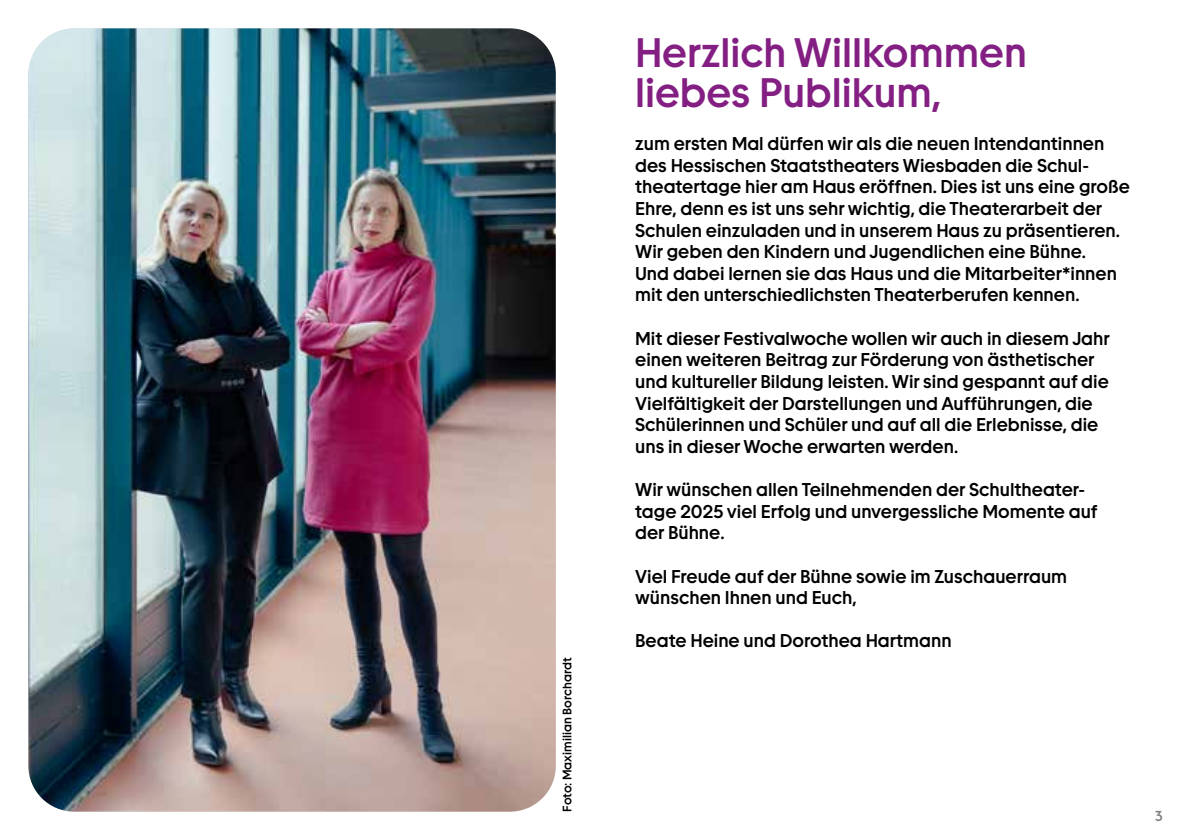
<style>
.page{position:relative;width:1191px;height:840px;background:#fff}
.page>*{position:absolute;margin:0;border:0;box-sizing:border-box;transform-origin:0 0}
.t1{font:500 40px/40px "TWK Burns";color:#831f82}
.t2{font:500 18px/21.6px "TWK Burns";color:#000}
.t3{font:500 14px "TWK Burns";color:#808183}
.t4{font:500 12px "TWK Burns";color:#000}
</style>
<div class="page">
<img style="left:28px;top:28px;width:528px;height:783px">
<p class="t4" style="left:560px;top:811px;width:155px;rotate:-90deg">Foto: Maximilian Borchardt</p>
<h1 class="t1" style="left:635px;top:32px;width:393px">Herzlich Willkommen liebes Publikum,</h1>
<p class="t2" style="left:635px;top:132px;width:496px">zum ersten Mal dürfen wir als die neuen Intendantinnen des Hessischen Staatstheaters Wiesbaden die Schul&shy;theatertage hier am Haus eröffnen. Dies ist uns eine große Ehre, denn es ist uns sehr wichtig, die Theaterarbeit der Schulen einzuladen und in unserem Haus zu präsentieren.<br>Wir geben den Kindern und Jugendlichen eine Bühne.<br>Und dabei lernen sie das Haus und die Mitarbeiter*innen mit den unterschiedlichsten Theaterberufen kennen.</p>
<p class="t2" style="left:635px;top:327px;width:476px">Mit dieser Festivalwoche wollen wir auch in diesem Jahr einen weiteren Beitrag zur Förderung von ästhetischer und kultureller Bildung leisten. Wir sind gespannt auf die Vielfältigkeit der Darstellungen und Aufführungen, die Schülerinnen und Schüler und auf all die Erlebnisse, die uns in dieser Woche erwarten werden.</p>
<p class="t2" style="left:635px;top:478px;width:464px">Wir wünschen allen Teilnehmenden der Schultheater&shy;tage 2025 viel Erfolg und unvergessliche Momente auf der Bühne.</p>
<p class="t2" style="left:635px;top:564px;width:433px">Viel Freude auf der Bühne sowie im Zuschauerraum wünschen Ihnen und Euch,</p>
<p class="t2" style="left:635px;top:629px;width:318px">Beate Heine und Dorothea Hartmann</p>
<p class="t3" style="left:1155px;top:807px;width:9px">3</p>
</div>
